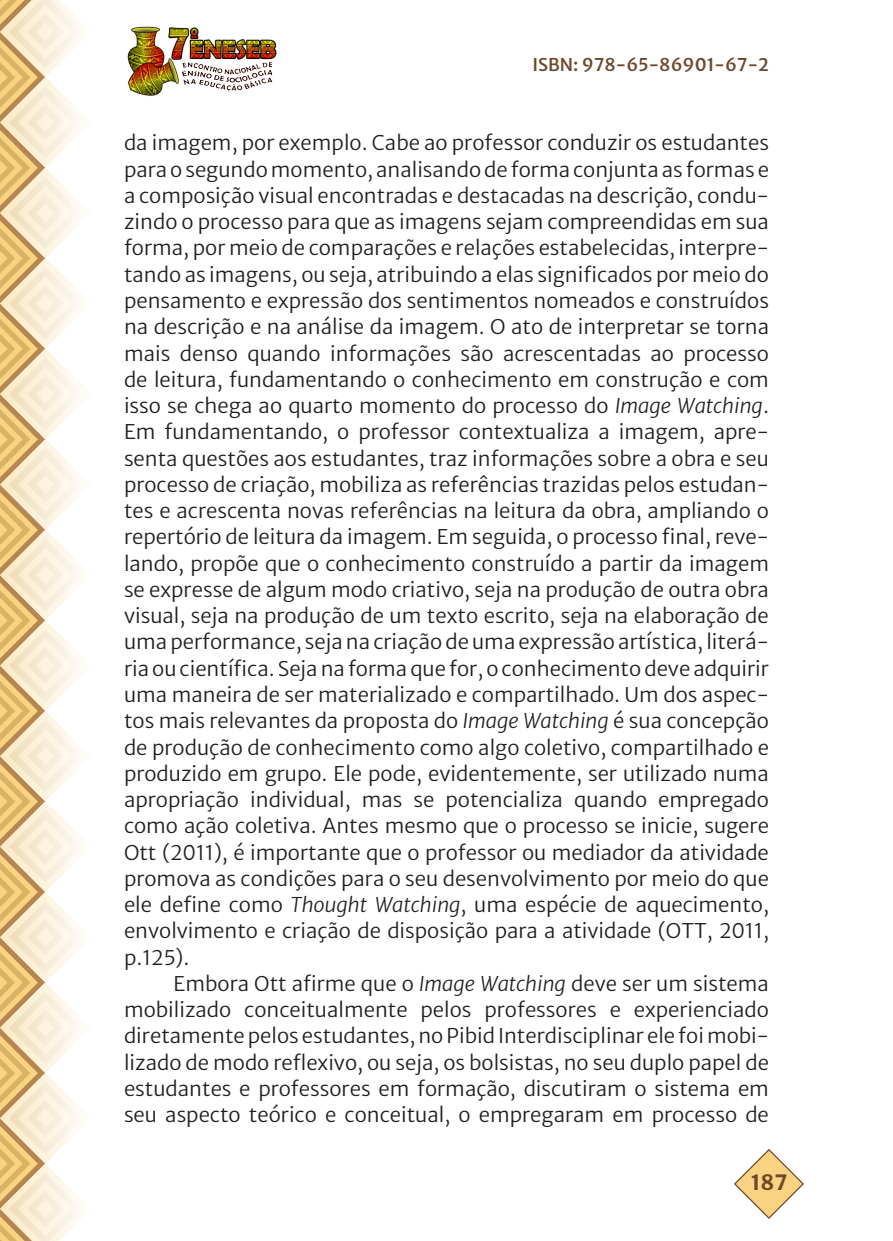
<style>
.page{position:relative;width:893px;height:1241px;background:#fff}
.page>*{position:absolute;margin:0;border:0;box-sizing:border-box;transform-origin:0 0}
.t1{font:700 21px "Merriweather Sans";color:#6f482a}
._4_CORPO{font:300 20.12px/26.2px "Merriweather Sans";color:#231f20;text-align:justify}
.t2{font:500 17.5px "Merriweather Sans";color:#6f482a}
.s1{font-style:italic}
</style>
<div class="page">
<img style="left:127px;top:26px;width:150px;height:70px">
<svg style="left:0;top:0;width:90px;height:1240px"></svg>
<svg style="left:734px;top:1149px;width:70px;height:69px"></svg>
<p class="t2" style="left:532px;top:49px;width:238px">ISBN: 978-65-86901-67-2</p>
<p class="_4_CORPO" style="left:124px;top:128px;width:646px">da imagem, por exemplo. Cabe ao professor conduzir os estudantes para o segundo momento, analisando de forma conjunta as formas e a composição visual encontradas e destacadas na descrição, condu&shy;zindo o processo para que as imagens sejam compreendidas em sua forma, por meio de comparações e relações estabelecidas, interpre&shy;tando as imagens, ou seja, atribuindo a elas significados por meio do pensamento e expressão dos sentimentos nomeados e construídos na descrição e na análise da imagem. O ato de interpretar se torna mais denso quando informações são acrescentadas ao processo de leitura, fundamentando o conhecimento em construção e com isso se chega ao quarto momento do processo do <span class="s1">Image Watching</span>.<br>Em fundamentando, o professor contextualiza a imagem, apre&shy;senta questões aos estudantes, traz informações sobre a obra e seu processo de criação, mobiliza as referências trazidas pelos estudan&shy;tes e acrescenta novas referências na leitura da obra, ampliando o repertório de leitura da imagem. Em seguida, o processo final, reve&shy;lando, propõe que o conhecimento construído a partir da imagem se expresse de algum modo criativo, seja na produção de outra obra visual, seja na produção de um texto escrito, seja na elaboração de uma performance, seja na criação de uma expressão artística, literá&shy;ria ou científica. Seja na forma que for, o conhecimento deve adquirir uma maneira de ser materializado e compartilhado. Um dos aspec&shy;tos mais relevantes da proposta do <span class="s1">Image Watching</span> é sua concepção de produção de conhecimento como algo coletivo, compartilhado e produzido em grupo. Ele pode, evidentemente, ser utilizado numa apropriação individual, mas se potencializa quando empregado como ação coletiva. Antes mesmo que o processo se inicie, sugere Ott (2011), é importante que o professor ou mediador da atividade promova as condições para o seu desenvolvimento por meio do que ele define como <span class="s1">Thought Watching</span>, uma espécie de aquecimento, envolvimento e criação de disposição para a atividade (OTT, 2011, p.125).</p>
<p class="_4_CORPO" style="left:124px;top:968px;width:646px;text-indent:50px">Embora Ott afirme que o <span class="s1">Image Watching</span> deve ser um sistema mobilizado conceitualmente pelos professores e experienciado diretamente pelos estudantes, no Pibid Interdisciplinar ele foi mobi&shy;lizado de modo reflexivo, ou seja, os bolsistas, no seu duplo papel de estudantes e professores em formação, discutiram o sistema em seu aspecto teórico e conceitual, o empregaram em processo de</p>
<p class="t1" style="left:751px;top:1164px;width:38px">187</p>
</div>
